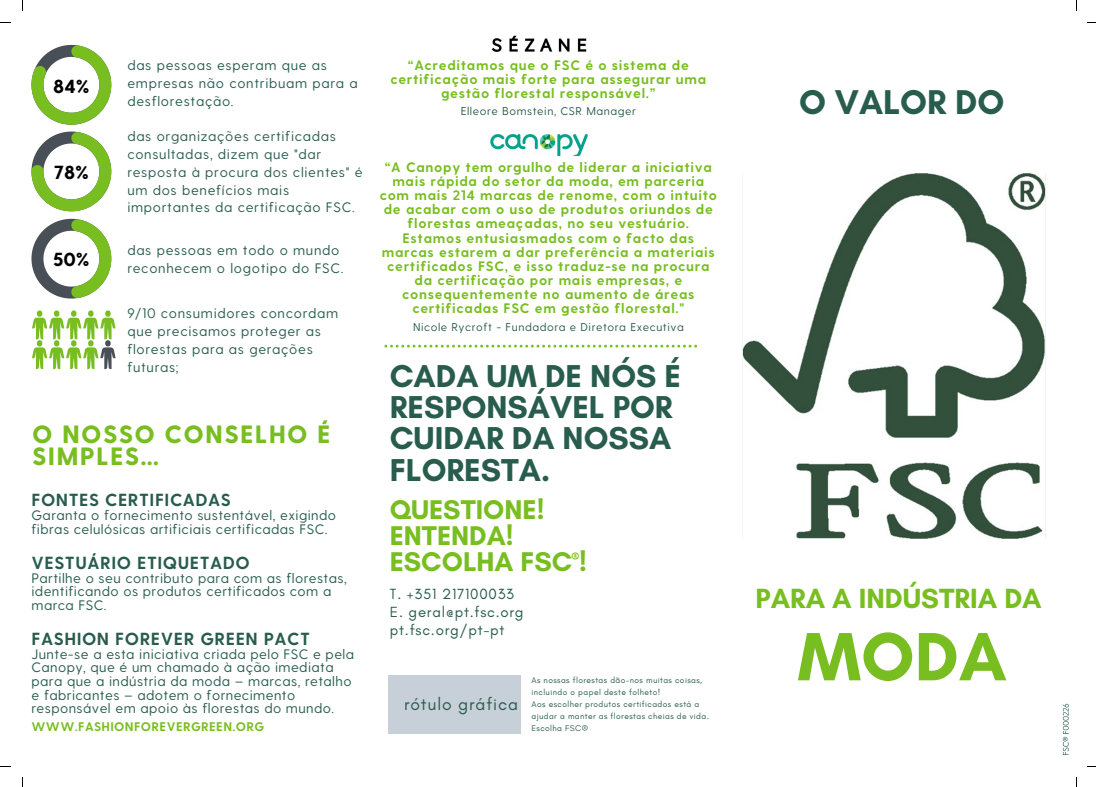
<style>
.page{position:relative;width:1096px;height:787px;background:#fff}
.page>*{position:absolute;margin:0;border:0;box-sizing:border-box;transform-origin:0 0}
.t1{font:700 69.5px "Glacial Indifference";color:#78be20}
.t2{font:700 35px "Glacial Indifference";color:#285c4d}
.t3{font:700 32.25px/31.4px "Glacial Indifference";color:#285c4d}
.t4{font:700 28.25px "Glacial Indifference";color:#78be20}
.t5{font:700 27.62px/26.2px "Glacial Indifference";color:#78be20}
.t6{font:800 25px/22.5px "Greycliff CF";letter-spacing:.05em;color:#78be20}
.t7{font:800 18.88px "Greycliff CF";color:#000}
.t8{font:700 17.5px "Greycliff CF";letter-spacing:.03em;color:#285c4d}
.t9{font:17.5px "Glacial Indifference";letter-spacing:.05em;color:#285c4d}
.t10{font:15px/17.9px "Glacial Indifference";letter-spacing:.05em;color:#285c4d}
.t11{font:700 13.75px/14.1px "Greycliff CF";letter-spacing:.05em;color:#78be20;text-align:center}
.t12{font:13.75px/13.5px "Greycliff CF";letter-spacing:.03em;color:#285c4d}
.t13{font:13.75px/17.9px "Greycliff CF";letter-spacing:.05em;color:#285c4d}
.t14{font:700 12.5px "Greycliff CF";letter-spacing:.03em;color:#78be20}
.t15{font:11.25px "Greycliff CF";letter-spacing:.05em;color:#285c4d}
.t16{font:700 10.75px "Glacial Indifference";color:#78be20}
.t17{font:8.5px/12px "Glacial Indifference";letter-spacing:.05em;color:#285c4d}
</style>
<div class="page">
<div style="left:388px;top:675px;width:132px;height:59px;background:#c7d0d8"></div>
<img style="left:1062px;top:703px;width:7px;height:52px">
<img style="left:742px;top:173px;width:304px;height:366px">
<img style="left:491px;top:36px;width:96px;height:16px">
<svg style="left:384px;top:345px;width:313px;height:3px"></svg>
<svg style="left:31px;top:45px;width:80px;height:80px"></svg>
<svg style="left:32px;top:310px;width:83px;height:59px"></svg>
<svg style="left:31px;top:219px;width:80px;height:80px"></svg>
<svg style="left:31px;top:132px;width:80px;height:79px"></svg>
<img style="left:490px;top:134px;width:98px;height:22px">
<h3 class="t7" style="left:53px;top:73px;width:38px">84%</h3>
<p class="t13" style="left:127px;top:56px;width:232px">das pessoas esperam que as empresas não contribuam para a desflorestação.</p>
<p class="t11" style="left:390px;top:57px;width:317px">“Acreditamos que o FSC é o sistema de certificação mais forte para assegurar uma gestão florestal responsável.”</p>
<p class="t15" style="left:460px;top:104px;width:177px">Elleore Bomstein, CSR Manager</p>
<p class="t13" style="left:127px;top:126px;width:237px">das organizações certificadas consultadas, dizem que "dar resposta à procura dos clientes" é um dos benefícios mais importantes da certificação FSC.</p>
<h3 class="t7" style="left:54px;top:160px;width:37px">78%</h3>
<p class="t11" style="left:379px;top:159px;width:339px">“A Canopy tem orgulho de liderar a iniciativa mais rápida do setor da moda, em parceria com mais 214 marcas de renome, com o intuito de acabar com o uso de produtos oriundos de florestas ameaçadas, no seu vestuário.<br>Estamos entusiasmados com o facto das marcas estarem a dar preferência a materiais certificados FSC, e isso traduz-se na procura da certificação por mais empresas, e consequentemente no aumento de áreas certificadas FSC em gestão florestal."</p>
<p class="t15" style="left:413px;top:319px;width:272px">Nicole Rycroft - Fundadora e Diretora Executiva</p>
<p class="t13" style="left:127px;top:240px;width:217px">das pessoas em todo o mundo reconhecem o logotipo do FSC.</p>
<h3 class="t7" style="left:53px;top:247px;width:38px">50%</h3>
<p class="t13" style="left:127px;top:304px;width:212px">9/10 consumidores concordam que precisamos proteger as florestas para as gerações futuras;</p>
<h3 class="t3" style="left:389px;top:360px;width:293px">CADA UM DE NÓS É<br>RESPONSÁVEL POR<br>CUIDAR DA NOSSA<br>FLORESTA.</h3>
<h3 class="t6" style="left:32px;top:421px;width:300px">O NOSSO CONSELHO É<br>SIMPLES…</h3>
<h2 class="t2" style="left:799px;top:81px;width:207px">O VALOR DO</h2>
<p class="t8" style="left:31px;top:488px;width:201px">FONTES CERTIFICADAS</p>
<p class="t12" style="left:31px;top:508px;width:306px">Garanta o fornecimento sustentável, exigindo fibras celulósicas artificiais certificadas FSC.</p>
<p class="t8" style="left:31px;top:551px;width:220px">VESTUÁRIO ETIQUETADO</p>
<p class="t12" style="left:31px;top:570px;width:317px">Partilhe o seu contributo para com as florestas, identificando os produtos certificados com a marca FSC.</p>
<p class="t8" style="left:31px;top:627px;width:280px">FASHION FOREVER GREEN PACT</p>
<p class="t12" style="left:31px;top:646px;width:324px">Junte-se a esta iniciativa criada pelo FSC e pela Canopy, que é um chamado à ação imediata para que a indústria da moda – marcas, retalho e fabricantes – adotem o fornecimento responsável em apoio às florestas do mundo.</p>
<p class="t14" style="left:31px;top:718px;width:234px">WWW.FASHIONFOREVERGREEN.ORG</p>
<h3 class="t5" style="left:389px;top:496px;width:199px">QUESTIONE!<br>ENTENDA!<br>ESCOLHA FSC !</h3>
<p class="t16" style="left:571px;top:550px;width:9px">®</p>
<p class="t10" style="left:390px;top:585px;width:135px">T. +351 217100033<br>E. geral@pt.fsc.org pt.fsc.org/pt-pt</p>
<h3 class="t4" style="left:755px;top:581px;width:288px">PARA A INDÚSTRIA DA</h3>
<h1 class="t1" style="left:797px;top:614px;width:211px">MODA</h1>
<p class="t17" style="left:531px;top:674px;width:179px">As nossas florestas dão-nos muitas coisas, incluindo o papel deste folheto!<br>Aos escolher produtos certificados está a ajudar a manter as florestas cheias de vida.<br>Escolha FSC®</p>
<p class="t9" style="left:404px;top:693px;width:115px">rótulo gráfica</p>
</div>
